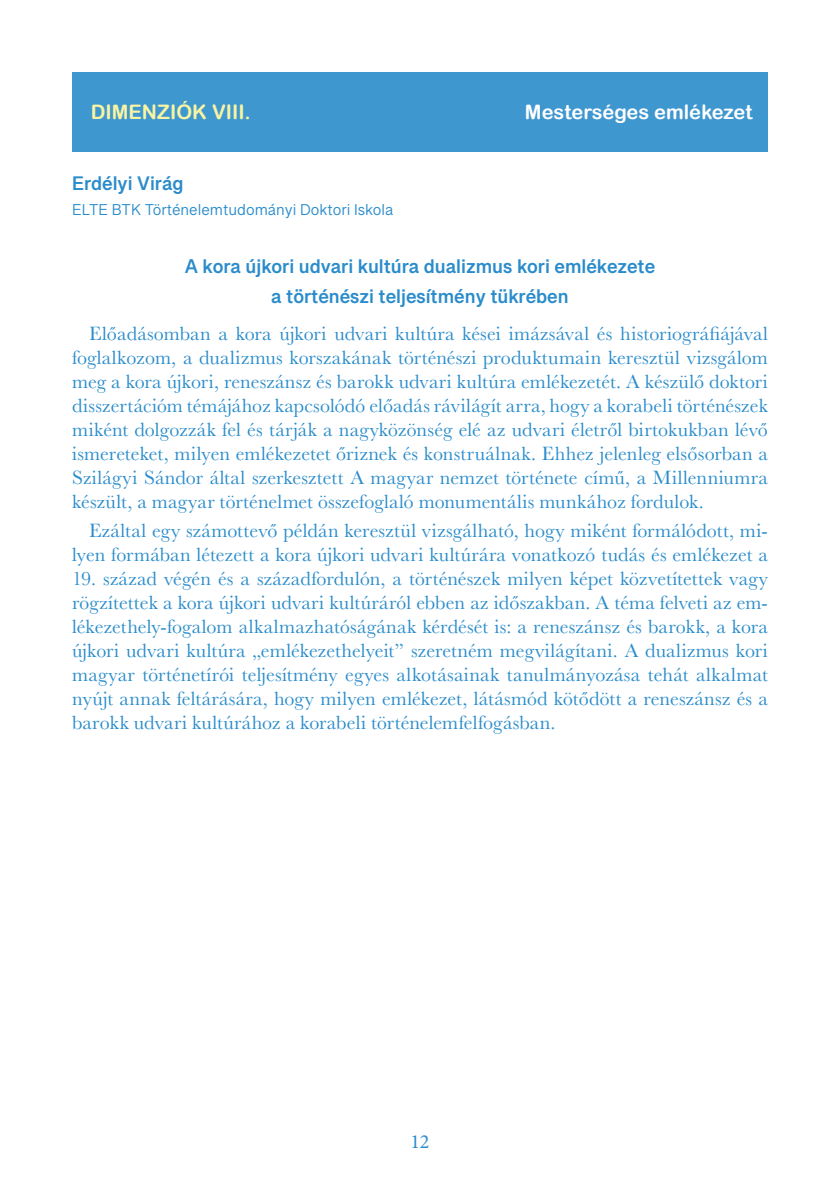
<style>
.page{position:relative;width:840px;height:1191px;background:#fff}
.page>*{position:absolute;margin:0;border:0;box-sizing:border-box;transform-origin:0 0}
.t1{font:20px/24px "Baskerville";letter-spacing:.005em;color:#2a8ccb;text-align:justify}
.t2{font:700 20px/29.6px "Grantha Sangam MN";color:#2a8ccb;text-align:center}
.t3{font:20px "Arial Rounded MT Bold";color:#fff}
.t4{font:20px "Arial Rounded MT Bold";color:#f8f4a2}
.t5{font:20px "Minion Pro";color:#2a8ccb}
.t6{font:16px "Grantha Sangam MN";color:#2a8ccb}
</style>
<div class="page">
<div style="left:72px;top:72px;width:695px;height:79px;background:#3f97d0"></div>
<p class="t4" style="left:91px;top:100px;width:161px">DIMENZIÓK VIII.</p>
<p class="t3" style="left:524px;top:100px;width:229px">Mesterséges emlékezet</p>
<p class="t2" style="left:72px;top:168px;width:113px">Erdélyi Virág</p>
<p class="t6" style="left:72px;top:200px;width:323px">ELTE BTK Történelemtudományi Doktori Iskola</p>
<p class="t2" style="left:185px;top:251px;width:471px">A kora újkori udvari kultúra dualizmus kori emlékezete a történészi teljesítmény tükrében</p>
<p class="t1" style="left:72px;top:321px;width:697px;text-indent:17px">Előadásomban a kora újkori udvari kultúra kései imázsával és historiográfiájával foglalkozom, a dualizmus korszakának történészi produktumain keresztül vizsgálom meg a kora újkori, reneszánsz és barokk udvari kultúra emlékezetét. A készülő doktori disszertációm témájához kapcsolódó előadás rávilágít arra, hogy a korabeli történészek miként dolgozzák fel és tárják a nagyközönség elé az udvari életről birtokukban lévő ismereteket, milyen emlékezetet őriznek és konstruálnak. Ehhez jelenleg elsősorban a Szilágyi Sándor által szerkesztett A magyar nemzet története című, a Millenniumra készült, a magyar történelmet összefoglaló monumentális munkához fordulok.</p>
<p class="t1" style="left:72px;top:519px;width:697px;text-align:right">Ezáltal egy számottevő példán keresztül vizsgálható, hogy miként formálódott, mi&shy;lyen formában létezett a kora újkori udvari kultúrára vonatkozó tudás és emlékezet a</p>
<p class="t1" style="left:72px;top:567px;width:697px">19. század végén és a századfordulón, a történészek milyen képet közvetítettek vagy rögzítettek a kora újkori udvari kultúráról ebben az időszakban. A téma felveti az em&shy;lékezethely-fogalom alkalmazhatóságának kérdését is: a reneszánsz és barokk, a kora újkori udvari kultúra „emlékezethelyeit” szeretném megvilágítani. A dualizmus kori magyar történetírói teljesítmény egyes alkotásainak tanulmányozása tehát alkalmat nyújt annak feltárására, hogy milyen emlékezet, látásmód kötődött a reneszánsz és a barokk udvari kultúrához a korabeli történelemfelfogásban.</p>
<p class="t5" style="left:410px;top:1128px;width:21px">12</p>
</div>
